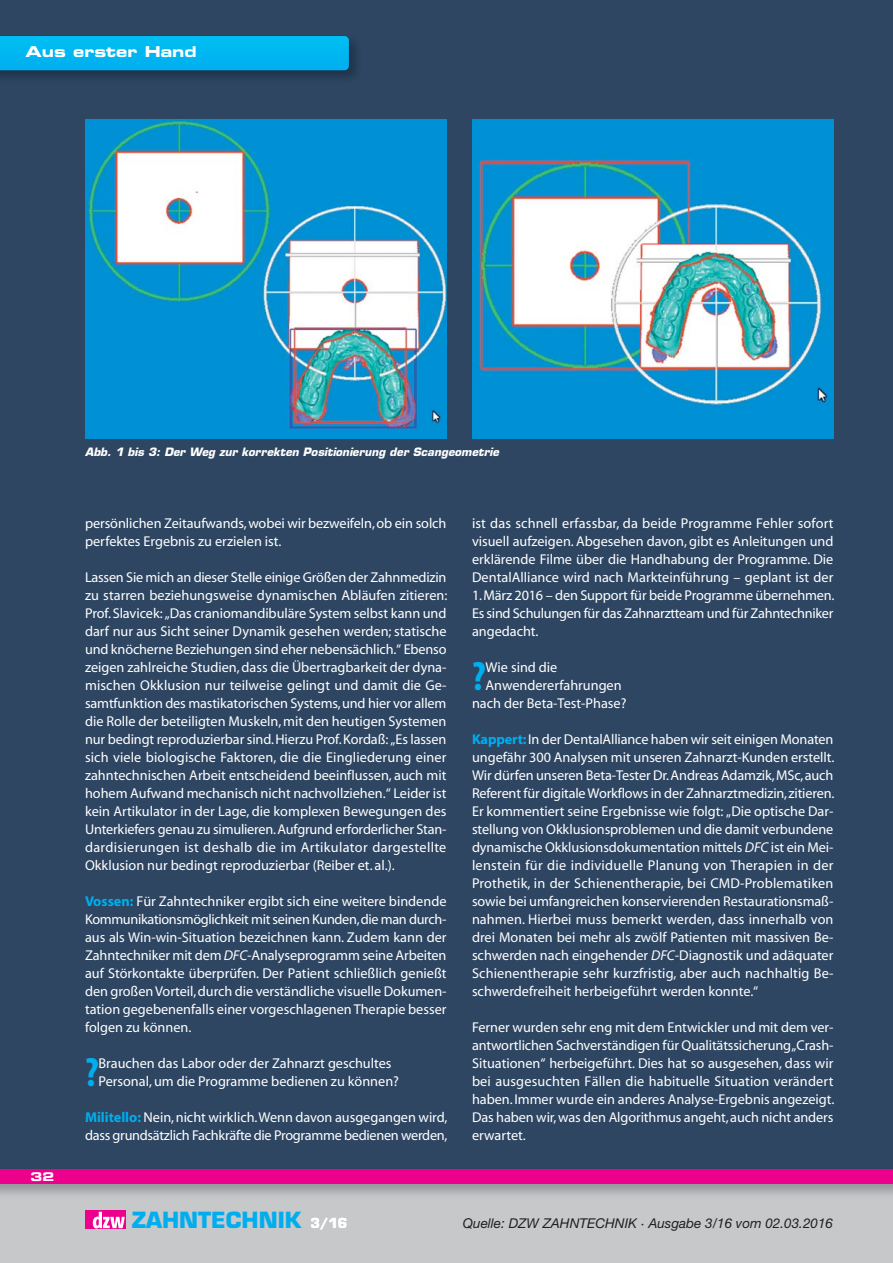
<style>
.page{position:relative;width:893px;height:1263px;background:#fff}
.page>*{position:absolute;margin:0;border:0;box-sizing:border-box;transform-origin:0 0}
.t1{font:700 condensed 40.95px "Myriad";color:#00aeef}
.t2{font:700 21.75px "Eurostile";color:#00aeef}
.t3{font:15px "Eurostile Bold Extended Two";color:#fff}
.t4{font:14.25px/18px "Myriad";color:#fff;text-align:justify}
.t5{font:14.25px/18px "Myriad";letter-spacing:-.02em;color:#fff}
.t6{font:italic 13.5px "Helvetica Neue";color:#231f20}
.t7{font:700 13.5px "Eurostile";color:#fff}
.t8{font:12px "Eurostile Bold Extended Two";color:#fff}
.t9{font:italic 700 11.25px "Eurostile";letter-spacing:.005em;color:#fff}
.s1{font-weight:700;color:#00aeef}
.s2{font-style:italic}
</style>
<div class="page">
<div style="left:0;top:0;width:893px;height:1162px;background:#2e4662"></div>
<div style="left:0;top:1169px;width:893px;height:94px;background:#c6c8ca"></div>
<img style="left:0;top:1162px;width:893px;height:32px">
<div style="left:0;top:1169px;width:893px;height:15px;background:#ec008c"></div>
<img style="left:0;top:29px;width:367px;height:60px">
<div style="left:0;top:36px;width:349px;height:34px;background:#00b6f1"></div>
<div style="left:85px;top:1211px;width:40px;height:18px;background:#ec008c"></div>
<svg style="left:93px;top:1212px;width:32px;height:16px"></svg>
<img style="left:85px;top:119px;width:361px;height:319px">
<img style="left:472px;top:119px;width:361px;height:319px">
<p class="t3" style="left:26px;top:46px;width:173px">Aus erster Hand</p>
<p class="t9" style="left:85px;top:448px;width:418px">Abb. 1 bis 3: Der Weg zur korrekten Positionierung der Scangeometrie</p>
<p class="t8" style="left:31px;top:1172px;width:25px">32</p>
<p class="t4" style="left:85px;top:516px;width:363px">persönlichen Zeitaufwands, wobei wir bezweifeln, ob ein solch perfektes Ergebnis zu erzielen ist.</p>
<p class="t4" style="left:85px;top:570px;width:364px">Lassen Sie mich an dieser Stelle einige Größen der Zahnmedizin zu starren beziehungsweise dynamischen Abläufen zitieren:<br>Prof. Slavicek: „Das craniomandibuläre System selbst kann und darf nur aus Sicht seiner Dynamik gesehen werden; statische und knöcherne Beziehungen sind eher nebensächlich.“ Ebenso zeigen zahlreiche Studien, dass die Übertragbarkeit der dyna&shy;mischen Okklusion nur teilweise gelingt und damit die Ge&shy;samtfunktion des mastikatorischen Systems, und hier vor allem die Rolle der beteiligten Muskeln, mit den heutigen Systemen nur bedingt reproduzierbar sind. Hierzu Prof. Kordaß: „Es lassen sich viele biologische Faktoren, die die Eingliederung einer zahntechnischen Arbeit entscheidend beeinflussen, auch mit hohem Aufwand mechanisch nicht nachvollziehen.“ Leider ist kein Artikulator in der Lage, die komplexen Bewegungen des Unterkiefers genau zu simulieren. Aufgrund erforderlicher Stan&shy;dardisierungen ist deshalb die im Artikulator dargestellte Okklusion nur bedingt reproduzierbar (Reiber et. al.).</p>
<p class="t4" style="left:85px;top:894px;width:363px"><span class="s1">Vossen:</span> Für Zahntechniker ergibt sich eine weitere bindende Kommunikationsmöglichkeit mit seinen Kunden, die man durch&shy;aus als Win-win-Situation bezeichnen kann. Zudem kann der Zahntechniker mit dem <span class="s2">DFC-</span>Analyseprogramm seine Arbeiten auf Störkontakte überprüfen. Der Patient schließlich genießt den großen Vorteil, durch die verständliche visuelle Dokumen&shy;tation gegebenenfalls einer vorgeschlagenen Therapie besser folgen zu können.</p>
<h1 class="t1" style="left:85px;top:1057px;width:15px">?</h1>
<p class="t4" style="left:99px;top:1056px;width:302px">Brauchen das Labor oder der Zahnarzt geschultes<br>Personal, um die Programme bedienen zu können?</p>
<p class="t5" style="left:85px;top:1110px;width:364px"><span class="s1">Militello:</span> Nein, nicht wirklich. Wenn davon ausgegangen wird, dass grundsätzlich Fachkräfte die Programme bedienen werden,</p>
<p class="t4" style="left:472px;top:516px;width:363px">ist das schnell erfassbar, da beide Programme Fehler sofort visuell aufzeigen. Abgesehen davon, gibt es Anleitungen und erklärende Filme über die Handhabung der Programme. Die DentalAlliance wird nach Markteinführung – geplant ist der</p>
<p class="t4" style="left:472px;top:588px;width:364px">1. März 2016 – den Support für beide Programme übernehmen.<br>Es sind Schulungen für das Zahnarztteam und für Zahntechniker angedacht.</p>
<h1 class="t1" style="left:472px;top:661px;width:15px">?</h1>
<p class="t4" style="left:485px;top:660px;width:73px">Wie sind die</p>
<p class="t4" style="left:485px;top:678px;width:138px">Anwendererfahrungen</p>
<p class="t4" style="left:472px;top:696px;width:156px">nach der Beta-Test-Phase?</p>
<p class="t4" style="left:472px;top:732px;width:364px"><span class="s1">Kappert:</span> In der DentalAlliance haben wir seit einigen Monaten ungefähr 300 Analysen mit unseren Zahnarzt-Kunden erstellt.<br>Wir dürfen unseren Beta-Tester Dr. Andreas Adamzik, MSc, auch Referent für digitale Workflows in der Zahnarztmedizin, zitieren.<br>Er kommentiert seine Ergebnisse wie folgt: „Die optische Dar&shy;stellung von Okklusionsproblemen und die damit verbundene dynamische Okklusionsdokumentation mittels <span class="s2">DFC</span> ist ein Mei&shy;lenstein für die individuelle Planung von Therapien in der Prothetik, in der Schienentherapie, bei CMD-Problematiken sowie bei umfangreichen konservierenden Restaurationsmaß&shy;nahmen. Hierbei muss bemerkt werden, dass innerhalb von drei Monaten bei mehr als zwölf Patienten mit massiven Be&shy;schwerden nach eingehender <span class="s2">DFC-</span>Diagnostik und adäquater Schienentherapie sehr kurzfristig, aber auch nachhaltig Be&shy;schwerdefreiheit herbeigeführt werden konnte.“</p>
<p class="t4" style="left:472px;top:1020px;width:364px">Ferner wurden sehr eng mit dem Entwickler und mit dem ver&shy;antwortlichen Sachverständigen für Qualitätssicherung „Crash-Situationen“ herbeigeführt. Dies hat so ausgesehen, dass wir bei ausgesuchten Fällen die habituelle Situation verändert haben. Immer wurde ein anderes Analyse-Ergebnis angezeigt.<br>Das haben wir, was den Algorithmus angeht, auch nicht anders erwartet.</p>
<h2 class="t2" style="left:132px;top:1212px;width:171px">ZAHNTECHNIK</h2>
<p class="t7" style="left:310px;top:1218px;width:38px">3/16</p>
<p class="t6" style="left:463px;top:1218px;width:372px">Quelle: DZW ZAHNTECHNIK · Ausgabe 3/16 vom 02.03.2016</p>
</div>
